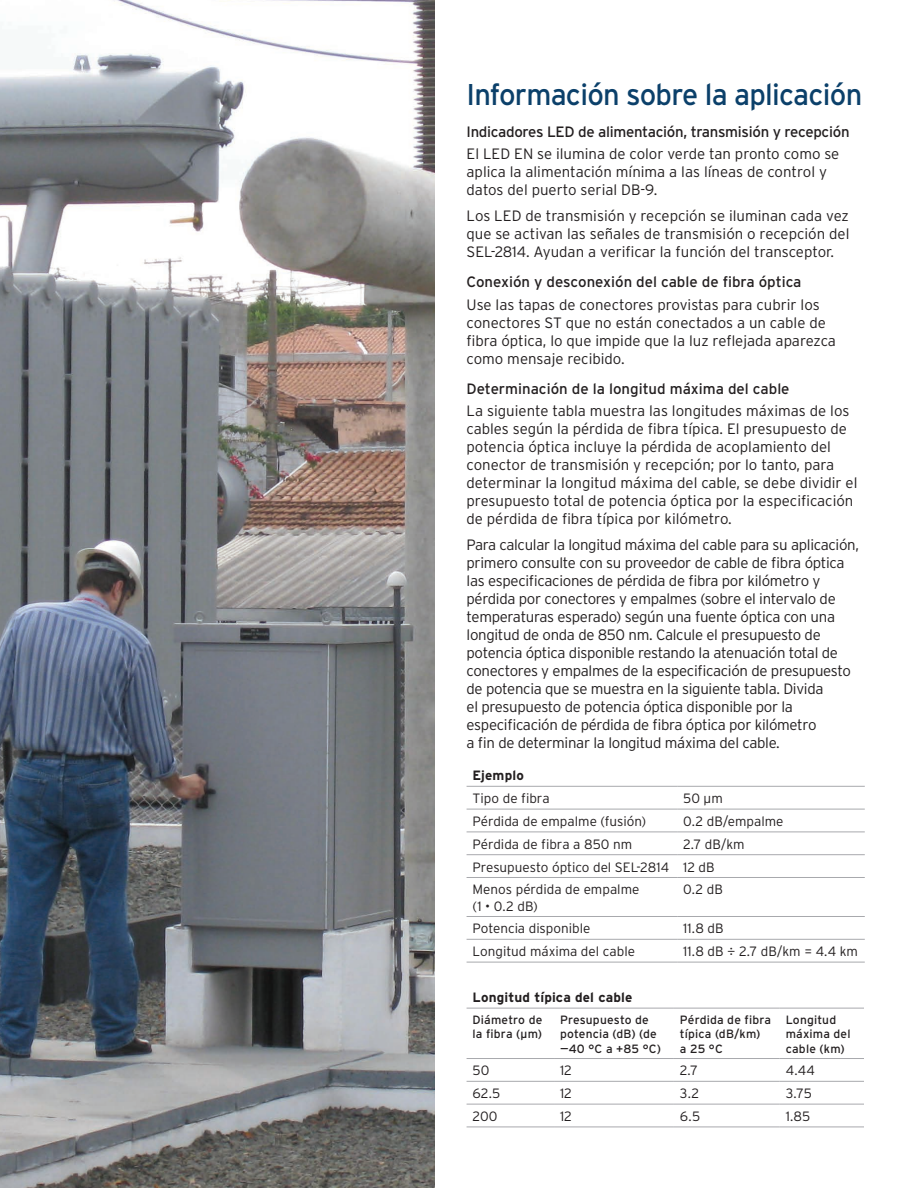
<style>
.page{position:relative;width:918px;height:1188px;background:#fff}
.page>*{position:absolute;margin:0;border:0;box-sizing:border-box;transform-origin:0 0}
.t1{font:30px "Interstate Poly";letter-spacing:-.025em;color:#0b406a}
.t2{font:300 15px/18px "Interstate Poly";letter-spacing:-.02em;color:#231f20;text-align:justify}
.t3{font:300 15px/18px "Interstate Poly";color:#231f20}
.t4{font:15px "Interstate Poly";letter-spacing:-.01em;color:#231f20}
.t5{font:300 13.5px/22.8px "Interstate Poly";color:#231f20}
.t6{font:700 13.5px "Interstate Poly";letter-spacing:.01em;color:#231f20}
.t7{font:12px/14.4px "Interstate Poly";letter-spacing:.015em;color:#231f20}
</style>
<div class="page">
<hr style="left:467px;top:786px;width:210px;height:1px;background:#a8a9ad">
<hr style="left:677px;top:786px;width:188px;height:1px;background:#a8a9ad">
<hr style="left:467px;top:809px;width:210px;height:1px;background:#a8a9ad">
<hr style="left:677px;top:809px;width:188px;height:1px;background:#a8a9ad">
<hr style="left:467px;top:832px;width:210px;height:1px;background:#a8a9ad">
<hr style="left:677px;top:832px;width:188px;height:1px;background:#a8a9ad">
<hr style="left:467px;top:854px;width:210px;height:1px;background:#a8a9ad">
<hr style="left:677px;top:854px;width:188px;height:1px;background:#a8a9ad">
<hr style="left:467px;top:877px;width:210px;height:1px;background:#a8a9ad">
<hr style="left:677px;top:877px;width:188px;height:1px;background:#a8a9ad">
<hr style="left:467px;top:916px;width:210px;height:1px;background:#a8a9ad">
<hr style="left:677px;top:916px;width:188px;height:1px;background:#a8a9ad">
<hr style="left:467px;top:939px;width:210px;height:1px;background:#a8a9ad">
<hr style="left:677px;top:939px;width:188px;height:1px;background:#a8a9ad">
<hr style="left:467px;top:962px;width:210px;height:1px;background:#a8a9ad">
<hr style="left:677px;top:962px;width:188px;height:1px;background:#a8a9ad">
<img style="left:0;top:0;width:434px;height:1188px">
<hr style="left:467px;top:1008px;width:87px;height:1px;background:#a8a9ad">
<hr style="left:554px;top:1008px;width:120px;height:1px;background:#a8a9ad">
<hr style="left:674px;top:1008px;width:106px;height:1px;background:#a8a9ad">
<hr style="left:780px;top:1008px;width:84px;height:1px;background:#a8a9ad">
<hr style="left:467px;top:1058px;width:87px;height:1px;background:#a8a9ad">
<hr style="left:554px;top:1058px;width:120px;height:1px;background:#a8a9ad">
<hr style="left:674px;top:1058px;width:106px;height:1px;background:#a8a9ad">
<hr style="left:780px;top:1058px;width:84px;height:1px;background:#a8a9ad">
<hr style="left:467px;top:1081px;width:87px;height:1px;background:#a8a9ad">
<hr style="left:554px;top:1081px;width:120px;height:1px;background:#a8a9ad">
<hr style="left:674px;top:1081px;width:106px;height:1px;background:#a8a9ad">
<hr style="left:780px;top:1081px;width:84px;height:1px;background:#a8a9ad">
<hr style="left:467px;top:1104px;width:87px;height:1px;background:#a8a9ad">
<hr style="left:554px;top:1104px;width:120px;height:1px;background:#a8a9ad">
<hr style="left:674px;top:1104px;width:106px;height:1px;background:#a8a9ad">
<hr style="left:780px;top:1104px;width:84px;height:1px;background:#a8a9ad">
<hr style="left:467px;top:1127px;width:87px;height:1px;background:#a8a9ad">
<hr style="left:554px;top:1127px;width:120px;height:1px;background:#a8a9ad">
<hr style="left:674px;top:1127px;width:106px;height:1px;background:#a8a9ad">
<hr style="left:780px;top:1127px;width:84px;height:1px;background:#a8a9ad">
<h1 class="t1" style="left:467px;top:73px;width:397px">Información sobre la aplicación</h1>
<p class="t4" style="left:467px;top:121px;width:385px">Indicadores LED de alimentación, transmisión y recepción</p>
<p class="t3" style="left:467px;top:144px;width:374px">El LED EN se ilumina de color verde tan pronto como se aplica la alimentación mínima a las líneas de control y datos del puerto serial DB-9.</p>
<p class="t2" style="left:467px;top:206px;width:384px">Los LED de transmisión y recepción se iluminan cada vez que se activan las señales de transmisión o recepción del SEL-2814. Ayudan a verificar la función del transceptor.</p>
<p class="t4" style="left:467px;top:271px;width:336px">Conexión y desconexión del cable de fibra óptica</p>
<p class="t3" style="left:467px;top:294px;width:371px">Use las tapas de conectores provistas para cubrir los conectores ST que no están conectados a un cable de fibra óptica, lo que impide que la luz reflejada aparezca como mensaje recibido.</p>
<p class="t4" style="left:467px;top:378px;width:325px">Determinación de la longitud máxima del cable</p>
<p class="t3" style="left:467px;top:401px;width:392px">La siguiente tabla muestra las longitudes máximas de los cables según la pérdida de fibra típica. El presupuesto de potencia óptica incluye la pérdida de acoplamiento del conector de transmisión y recepción; por lo tanto, para determinar la longitud máxima del cable, se debe dividir el presupuesto total de potencia óptica por la especificación de pérdida de fibra típica por kilómetro.</p>
<p class="t2" style="left:467px;top:535px;width:394px;text-align:left">Para calcular la longitud máxima del cable para su aplicación, primero consulte con su proveedor de cable de fibra óptica las especificaciones de pérdida de fibra por kilómetro y pérdida por conectores y empalmes (sobre el intervalo de temperaturas esperado) según una fuente óptica con una longitud de onda de 850 nm. Calcule el presupuesto de potencia óptica disponible restando la atenuación total de conectores y empalmes de la especificación de presupuesto de potencia que se muestra en la siguiente tabla. Divida<br>el presupuesto de potencia óptica disponible por la especificación de pérdida de fibra óptica por kilómetro<br>a fin de determinar la longitud máxima del cable.</p>
<p class="t6" style="left:473px;top:766px;width:53px">Ejemplo</p>
<p class="t5" style="left:473px;top:786px;width:79px">Tipo de fibra</p>
<p class="t5" style="left:683px;top:786px;width:41px">50 µm</p>
<p class="t5" style="left:473px;top:809px;width:175px">Pérdida de empalme (fusión)</p>
<p class="t5" style="left:683px;top:809px;width:102px">0.2 dB/empalme</p>
<p class="t5" style="left:473px;top:832px;width:161px">Pérdida de fibra a 850 nm</p>
<p class="t5" style="left:473px;top:832px;width:274px;text-indent:211px">2.7 dB/km<br>Presupuesto óptico del SEL-2814 12 dB<br>Menos pérdida de empalme</p>
<p class="t5" style="left:473px;top:894px;width:67px">(1 • 0.2 dB)</p>
<p class="t5" style="left:683px;top:877px;width:41px">0.2 dB</p>
<p class="t5" style="left:473px;top:916px;width:119px">Potencia disponible</p>
<p class="t5" style="left:683px;top:916px;width:42px">11.8 dB</p>
<p class="t5" style="left:473px;top:939px;width:164px">Longitud máxima del cable</p>
<p class="t5" style="left:683px;top:939px;width:176px">11.8 dB ÷ 2.7 dB/km = 4.4 km</p>
<p class="t6" style="left:473px;top:988px;width:161px">Longitud típica del cable</p>
<p class="t7" style="left:473px;top:1012px;width:71px">Diámetro de la fibra (μm)</p>
<p class="t7" style="left:560px;top:1012px;width:102px">Presupuesto de potencia (dB) (de –40 °C a +85 °C)</p>
<p class="t7" style="left:680px;top:1012px;width:93px">Pérdida de fibra típica (dB/km)<br>a 25 °C</p>
<p class="t7" style="left:786px;top:1012px;width:66px">Longitud máxima del cable (km)</p>
<p class="t5" style="left:473px;top:1058px;width:18px">50</p>
<p class="t5" style="left:560px;top:1058px;width:13px">12</p>
<p class="t5" style="left:680px;top:1058px;width:20px">2.7</p>
<p class="t5" style="left:786px;top:1058px;width:31px">4.44</p>
<p class="t5" style="left:473px;top:1081px;width:29px">62.5</p>
<p class="t5" style="left:560px;top:1081px;width:13px">12</p>
<p class="t5" style="left:680px;top:1081px;width:21px">3.2</p>
<p class="t5" style="left:786px;top:1081px;width:28px">3.75</p>
<p class="t5" style="left:473px;top:1104px;width:27px">200</p>
<p class="t5" style="left:560px;top:1104px;width:13px">12</p>
<p class="t5" style="left:680px;top:1104px;width:22px">6.5</p>
<p class="t5" style="left:786px;top:1104px;width:26px">1.85</p>
</div>
